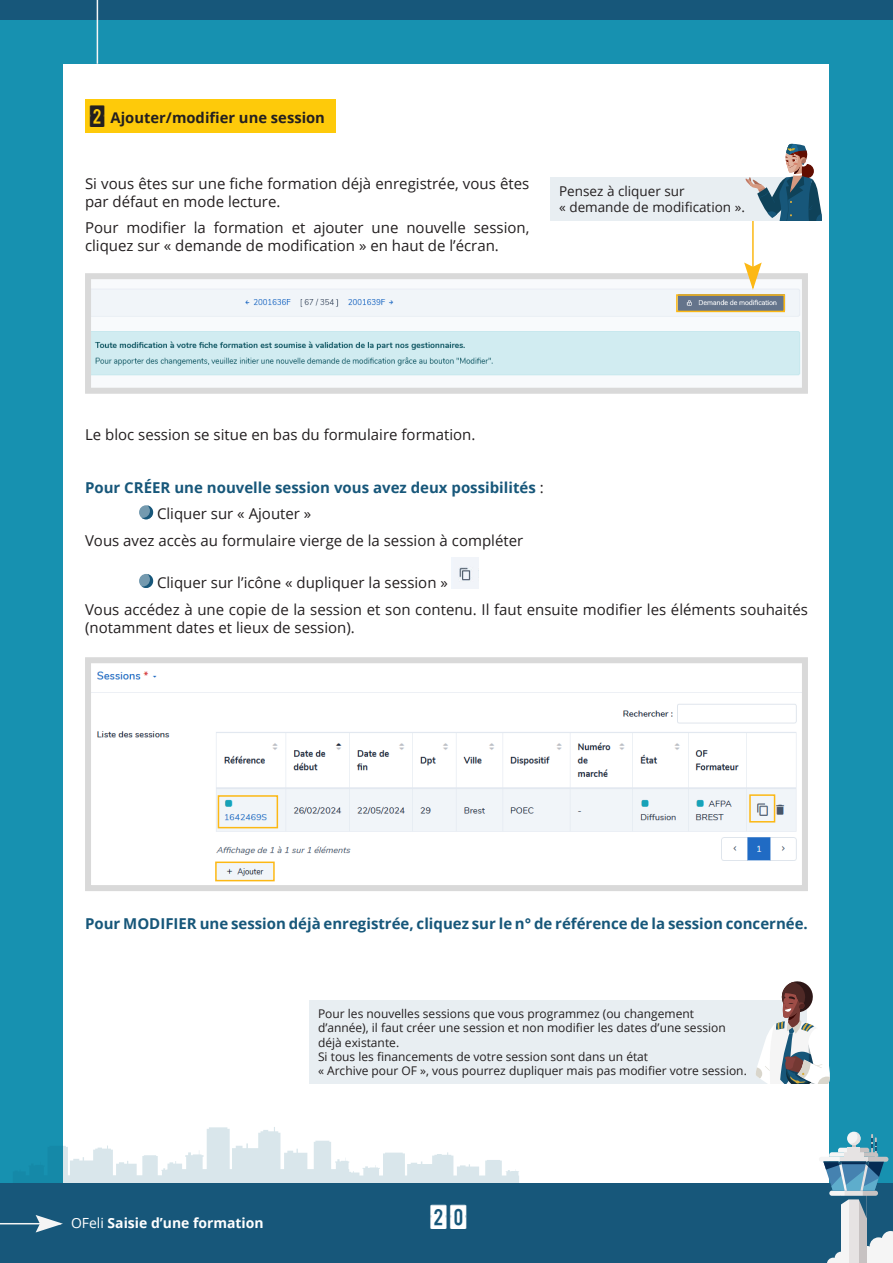
<style>
.page{position:relative;width:893px;height:1263px;background:#1791b0}
.page>*{position:absolute;margin:0;border:0;box-sizing:border-box;transform-origin:0 0}
.t1{font:31.5px "calendarnotetfb";color:#fff}
.t2{font:15px/18px "Open Sans";color:#231f20}
.t3{font:700 15px "Open Sans";color:#17577a}
.t4{font:700 14.7px "Open Sans";color:#231f20}
.t5{font:700 13.95px "Open Sans";color:#fff}
.t6{font:13.5px/16.2px "Open Sans";color:#231f20}
.t7{font:12px/14.4px "Open Sans";color:#231f20}
.s1{font-family:"calendarnotetfb";font-weight:400;font-size:28.35px}
.s2{font-weight:400;color:#231f20}
.s3{font-weight:400}
</style>
<div class="page">
<div style="left:0;top:0;width:893px;height:20px;background:#17577a"></div>
<div style="left:64px;top:64px;width:765px;height:1135px;background:#fff"></div>
<hr style="left:97px;top:0;width:1px;height:64px;background:#f5f5f5">
<svg style="left:13px;top:1127px;width:506px;height:57px"></svg>
<div style="left:0;top:1184px;width:893px;height:79px;background:#17577a"></div>
<hr style="left:0;top:1223px;width:61px;height:1px;background:#f5f5f5">
<svg style="left:36px;top:1215px;width:27px;height:17px"></svg>
<svg style="left:827px;top:1231px;width:66px;height:32px"></svg>
<div style="left:848px;top:1196px;width:11px;height:67px;background:#e6e3e3"></div>
<div style="left:859px;top:1196px;width:8px;height:67px;background:#c7c2c2"></div>
<div style="left:841px;top:1196px;width:7px;height:67px;background:#f5f5f5"></div>
<svg style="left:819px;top:1132px;width:69px;height:86px"></svg>
<div style="left:139px;top:505px;width:14px;height:14px;background:#749aaf;border-radius:50%"></div>
<svg style="left:142px;top:505px;width:11px;height:14px"></svg>
<div style="left:139px;top:574px;width:14px;height:14px;background:#749aaf;border-radius:50%"></div>
<svg style="left:142px;top:574px;width:11px;height:14px"></svg>
<svg style="left:452px;top:557px;width:26px;height:31px"></svg>
<div style="left:85px;top:99px;width:251px;height:34px;background:#feca0a"></div>
<img style="left:92px;top:288px;width:709px;height:88px">
<div style="left:85px;top:273px;width:723px;height:121px;border:6px solid #d9d9d9"></div>
<hr style="left:752px;top:214px;width:2px;height:74px;background:#fcb814">
<svg style="left:744px;top:263px;width:18px;height:27px"></svg>
<div style="left:551px;top:177px;width:238px;height:44px;background:#e8eef2"></div>
<svg style="left:745px;top:143px;width:77px;height:78px"></svg>
<img style="left:92px;top:671px;width:709px;height:211px">
<div style="left:85px;top:657px;width:723px;height:234px;border:6px solid #d9d9d9"></div>
<div style="left:215px;top:861px;width:60px;height:20px;border:2px solid #fcb814"></div>
<div style="left:676px;top:294px;width:109px;height:18px;border:2px solid #fcb814"></div>
<div style="left:218px;top:795px;width:60px;height:33px;border:2px solid #fcb814"></div>
<div style="left:749px;top:794px;width:26px;height:28px;border:2px solid #fcb814"></div>
<div style="left:310px;top:1000px;width:497px;height:84px;background:#e8eef2"></div>
<svg style="left:756px;top:981px;width:74px;height:102px"></svg>
<p class="t4" style="left:89px;top:107px;width:238px"><span class="s1">2</span> Ajouter/modifier une session</p>
<p class="t2" style="left:85px;top:174px;width:446px">Si vous êtes sur une fiche formation déjà enregistrée, vous êtes par défaut en mode lecture.</p>
<p class="t2" style="left:85px;top:218px;width:446px">Pour modifier la formation et ajouter une nouvelle session, cliquez sur « demande de modification » en haut de l’écran.</p>
<p class="t6" style="left:559px;top:184px;width:187px">Pensez à cliquer sur<br>« demande de modification ».</p>
<p class="t2" style="left:85px;top:427px;width:392px">Le bloc session se situe en bas du formulaire formation.</p>
<p class="t3" style="left:85px;top:481px;width:460px">Pour CRÉER une nouvelle session vous avez deux possibilités <span class="s2">:</span></p>
<p class="t2" style="left:157px;top:506px;width:156px">Cliquer sur « Ajouter »</p>
<p class="t2" style="left:85px;top:533px;width:440px">Vous avez accès au formulaire vierge de la session à compléter</p>
<p class="t2" style="left:85px;top:571px;width:724px;line-height:26.5px;text-indent:72px">Cliquer sur l’icône « dupliquer la session »<br>Vous accédez à une copie de la session et son contenu. Il faut ensuite modifier les éléments souhaités</p>
<p class="t2" style="left:85px;top:619px;width:271px">(notamment dates et lieux de session).</p>
<p class="t3" style="left:85px;top:917px;width:724px">Pour MODIFIER une session déjà enregistrée, cliquez sur le n° de référence de la session concernée.</p>
<p class="t5" style="left:71px;top:1217px;width:194px"><span class="s3">OFeli</span> Saisie d’une formation</p>
<p class="t7" style="left:318px;top:1007px;width:430px">Pour les nouvelles sessions que vous programmez (ou changement d’année), il faut créer une session et non modifier les dates d’une session déjà existante.<br>Si tous les financements de votre session sont dans un état<br>« Archive pour OF », vous pourrez dupliquer mais pas modifier votre session.</p>
<h1 class="t1" style="left:429px;top:1200px;width:41px">20</h1>
</div>
